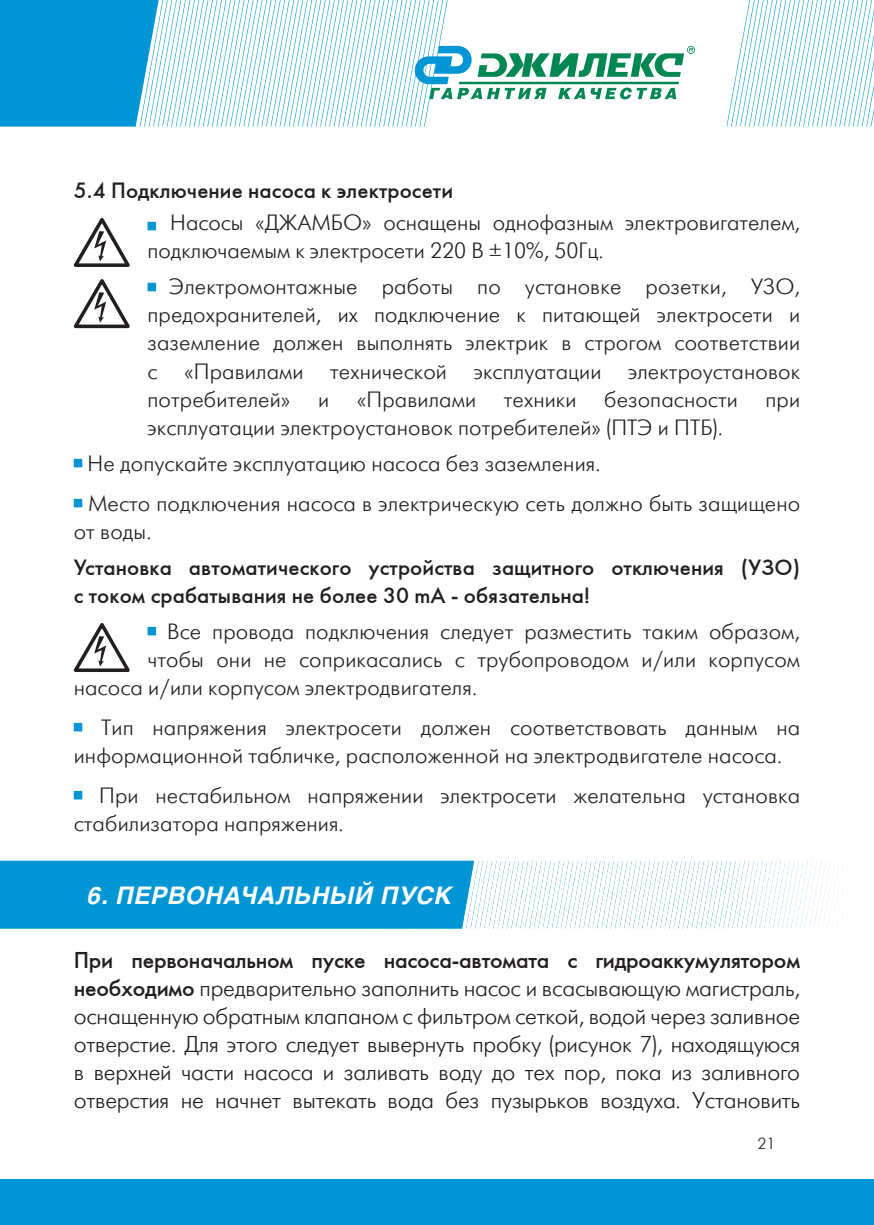
<style>
.page{position:relative;width:874px;height:1225px;background:#fff}
.page>*{position:absolute;margin:0;border:0;box-sizing:border-box;transform-origin:0 0}
.t1{font:italic 700 24px "Helios";letter-spacing:.03em;color:#fff}
.t2{font:22.8px/28px "Futuris Light C";letter-spacing:-.01em;color:#231f20;text-align:justify}
.t3{font:22.8px "Futuris C";letter-spacing:-.01em;color:#231f20}
.t4{font:22px/28px "Futuris Light C";letter-spacing:.005em;color:#231f20}
.t5{font:22px/28px "Futuris C";letter-spacing:.005em;color:#231f20}
.t6{font:16px "Futuris Light C";color:#231f20}
.s1{font-family:"Futuris C"}
</style>
<div class="page">
<svg style="left:0;top:0;width:694px;height:127px"></svg>
<svg style="left:726px;top:0;width:147px;height:127px"></svg>
<div style="left:0;top:1179px;width:873px;height:46px;background:#0096d6"></div>
<div style="left:148px;top:283px;width:7px;height:7px;background:#0096d6"></div>
<div style="left:147px;top:283px;width:9px;height:8px;border:1px solid #0096d6"></div>
<div style="left:74px;top:459px;width:7px;height:7px;background:#0096d6"></div>
<div style="left:74px;top:459px;width:8px;height:8px;border:1px solid #0096d6"></div>
<div style="left:74px;top:499px;width:7px;height:7px;background:#0096d6"></div>
<div style="left:74px;top:499px;width:8px;height:8px;border:1px solid #0096d6"></div>
<div style="left:148px;top:627px;width:7px;height:7px;background:#0096d6"></div>
<div style="left:147px;top:627px;width:9px;height:8px;border:1px solid #0096d6"></div>
<div style="left:74px;top:723px;width:7px;height:7px;background:#0096d6"></div>
<div style="left:74px;top:723px;width:8px;height:8px;border:1px solid #0096d6"></div>
<div style="left:74px;top:791px;width:7px;height:7px;background:#0096d6"></div>
<div style="left:74px;top:791px;width:8px;height:8px;border:1px solid #0096d6"></div>
<svg style="left:73px;top:218px;width:57px;height:111px"></svg>
<svg style="left:73px;top:623px;width:57px;height:49px"></svg>
<div style="left:148px;top:222px;width:7px;height:8px;background:#0096d6"></div>
<div style="left:147px;top:222px;width:9px;height:8px;border:1px solid #0096d6"></div>
<div style="left:0;top:860px;width:474px;height:68px;background:#0096d6"></div>
<img style="left:497px;top:861px;width:339px;height:67px">
<p class="t5" style="left:74px;top:178px;width:380px">5.4 Подключение насоса к электросети</p>
<p class="t4" style="left:147px;top:211px;width:653px;text-indent:23px">Насосы «ДЖАМБО» оснащены однофазным электровигателем, подключаемым к электросети 220 В ±10%, 50Гц.</p>
<p class="t4" style="left:147px;top:275px;width:653px;text-align:justify;text-indent:22px">Электромонтажные работы по установке розетки, УЗО, предохранителей, их подключение к питающей электросети и заземление должен выполнять электрик в строгом соответствии с «Правилами технической эксплуатации электроустановок потребителей»</p>
<p class="t4" style="left:318px;top:387px;width:13px">и</p>
<p class="t4" style="left:356px;top:387px;width:121px">«Правилами</p>
<p class="t4" style="left:503px;top:387px;width:74px">техники</p>
<p class="t4" style="left:604px;top:387px;width:135px">безопасности</p>
<p class="t4" style="left:765px;top:387px;width:36px">при</p>
<p class="t4" style="left:88px;top:411px;width:636px;line-height:36px;text-indent:60px">эксплуатации электроустановок потребителей» (ПТЭ и ПТБ).<br>Не допускайте эксплуатацию насоса без заземления.</p>
<p class="t4" style="left:74px;top:491px;width:727px;text-indent:15px">Место подключения насоса в электрическую сеть должно быть защищено от воды.</p>
<p class="t5" style="left:74px;top:555px;width:727px">Установка автоматического устройства защитного отключения (УЗО) с током срабатывания не более 30 mA - обязательна!</p>
<p class="t4" style="left:167px;top:619px;width:634px">Все провода подключения следует разместить таким образом,</p>
<p class="t4" style="left:147px;top:647px;width:654px">чтобы они не соприкасались с трубопроводом и/или корпусом</p>
<p class="t4" style="left:74px;top:675px;width:404px">насоса и/или корпусом электродвигателя.</p>
<p class="t4" style="left:74px;top:715px;width:727px;text-indent:27px">Тип напряжения электросети должен соответствовать данным на информационной табличке, расположенной на электродвигателе насоса.</p>
<p class="t4" style="left:74px;top:783px;width:727px;text-indent:25px">При нестабильном напряжении электросети желательна установка стабилизатора напряжения.</p>
<p class="t1" style="left:87px;top:881px;width:366px">6. ПЕРВОНАЧАЛЬНЫЙ ПУСК</p>
<p class="t3" style="left:74px;top:951px;width:727px">При первоначальном пуске насоса-автомата с гидроаккумулятором</p>
<p class="t2" style="left:74px;top:976px;width:727px"><span class="s1">необходимо</span> предварительно заполнить насос и всасывающую магистраль, оснащенную обратным клапаном с фильтром сеткой, водой через заливное отверстие. Для этого следует вывернуть пробку (рисунок 7), находящуюся в верхней части насоса и заливать воду до тех пор, пока из заливного отверстия не начнет вытекать вода без пузырьков воздуха. Установить</p>
<p class="t6" style="left:757px;top:1136px;width:19px">21</p>
</div>
